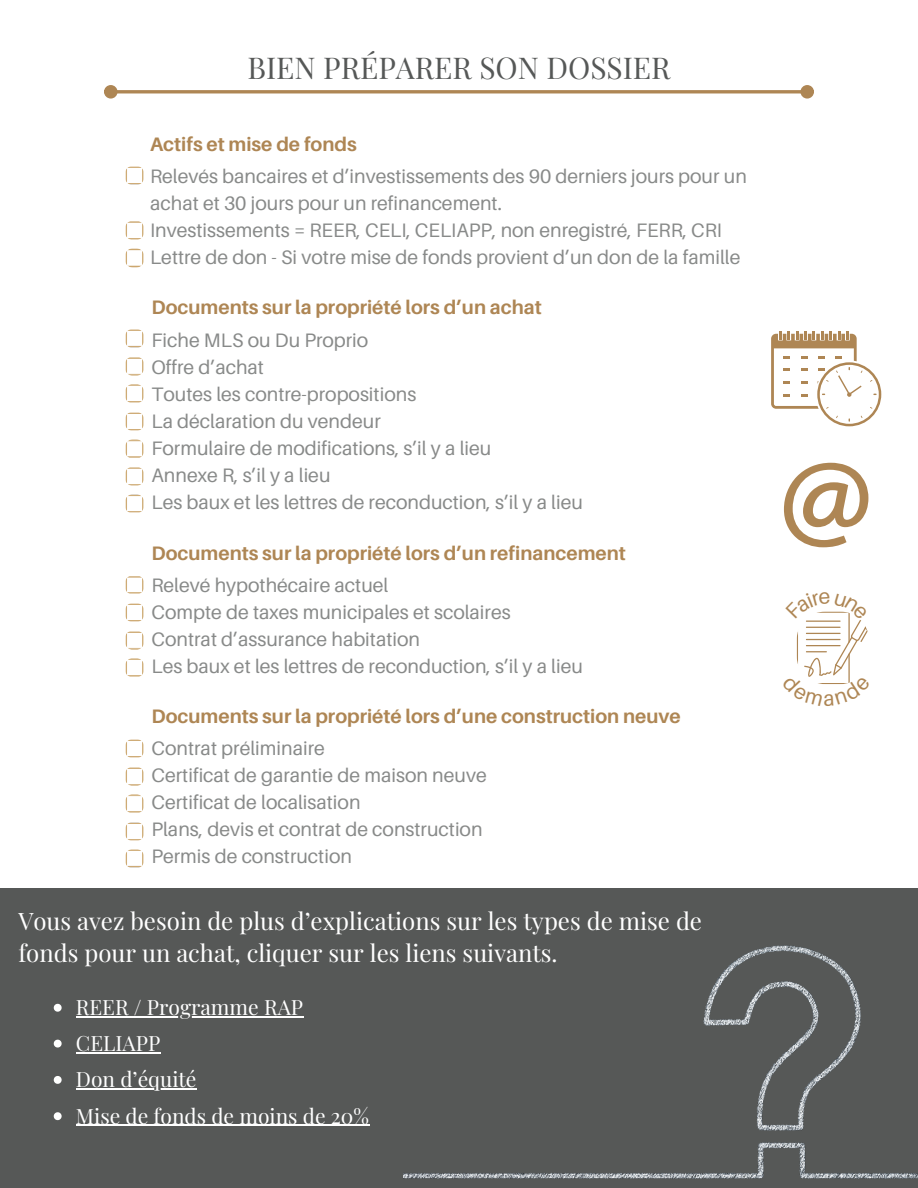
<style>
.page{position:relative;width:918px;height:1188px;background:#fff}
.page>*{position:absolute;margin:0;border:0;box-sizing:border-box;transform-origin:0 0}
.t1{font:30px "Playfair Display";color:#565857}
.t2{font:24px/32.7px "Playfair Display";color:#fff}
.t3{font:21px "Playfair Display";color:#fff}
.t4{font:19.5px/27px "Aileron";color:#888a89}
.t5{font:700 19.5px "Aileron";color:#ae8654}
</style>
<div class="page">
<img style="left:125px;top:329px;width:19px;height:19px;border-radius:50%">
<svg style="left:126px;top:330px;width:17px;height:17px"></svg>
<img style="left:125px;top:357px;width:19px;height:18px;border-radius:50%">
<svg style="left:126px;top:358px;width:17px;height:16px"></svg>
<img style="left:125px;top:385px;width:19px;height:18px;border-radius:50%">
<svg style="left:126px;top:386px;width:17px;height:16px"></svg>
<img style="left:125px;top:412px;width:19px;height:19px;border-radius:50%">
<svg style="left:126px;top:413px;width:17px;height:17px"></svg>
<img style="left:125px;top:440px;width:19px;height:18px;border-radius:50%">
<svg style="left:126px;top:441px;width:17px;height:16px"></svg>
<img style="left:125px;top:467px;width:19px;height:18px;border-radius:50%">
<svg style="left:126px;top:468px;width:17px;height:16px"></svg>
<img style="left:125px;top:495px;width:19px;height:18px;border-radius:50%">
<svg style="left:126px;top:496px;width:17px;height:16px"></svg>
<hr style="left:117px;top:90px;width:684px;height:3px;background:#ae8654">
<div style="left:106px;top:87px;width:10px;height:10px;background:#ae8654;border-radius:50%"></div>
<div style="left:104px;top:85px;width:14px;height:14px;border:3px solid #ae8654;border-radius:50%"></div>
<div style="left:802px;top:87px;width:10px;height:10px;background:#ae8654;border-radius:50%"></div>
<div style="left:800px;top:85px;width:14px;height:14px;border:3px solid #ae8654;border-radius:50%"></div>
<img style="left:125px;top:739px;width:19px;height:19px;border-radius:50%">
<svg style="left:126px;top:740px;width:17px;height:17px"></svg>
<img style="left:125px;top:767px;width:19px;height:18px;border-radius:50%">
<svg style="left:126px;top:768px;width:17px;height:16px"></svg>
<img style="left:125px;top:795px;width:19px;height:18px;border-radius:50%">
<svg style="left:126px;top:796px;width:17px;height:16px"></svg>
<img style="left:125px;top:822px;width:19px;height:19px;border-radius:50%">
<svg style="left:126px;top:823px;width:17px;height:17px"></svg>
<img style="left:125px;top:850px;width:19px;height:18px;border-radius:50%">
<svg style="left:126px;top:851px;width:17px;height:16px"></svg>
<img style="left:125px;top:576px;width:19px;height:18px;border-radius:50%">
<svg style="left:126px;top:577px;width:17px;height:16px"></svg>
<img style="left:125px;top:603px;width:19px;height:19px;border-radius:50%">
<svg style="left:126px;top:604px;width:17px;height:17px"></svg>
<img style="left:125px;top:631px;width:19px;height:18px;border-radius:50%">
<svg style="left:126px;top:632px;width:17px;height:16px"></svg>
<img style="left:125px;top:659px;width:19px;height:18px;border-radius:50%">
<svg style="left:126px;top:660px;width:17px;height:16px"></svg>
<img style="left:125px;top:166px;width:19px;height:19px;border-radius:50%">
<svg style="left:126px;top:167px;width:17px;height:17px"></svg>
<img style="left:125px;top:221px;width:19px;height:18px;border-radius:50%">
<svg style="left:126px;top:222px;width:17px;height:16px"></svg>
<img style="left:125px;top:249px;width:19px;height:18px;border-radius:50%">
<svg style="left:126px;top:250px;width:17px;height:16px"></svg>
<div style="left:0;top:889px;width:918px;height:299px;background:#565857"></div>
<svg style="left:54px;top:1004px;width:8px;height:8px"></svg>
<hr style="left:76px;top:1016px;width:227px;height:1px;background:#fff">
<svg style="left:54px;top:1040px;width:8px;height:8px"></svg>
<hr style="left:76px;top:1052px;width:84px;height:1px;background:#fff">
<svg style="left:54px;top:1076px;width:8px;height:8px"></svg>
<hr style="left:76px;top:1088px;width:121px;height:1px;background:#fff">
<svg style="left:54px;top:1112px;width:8px;height:8px"></svg>
<hr style="left:76px;top:1125px;width:293px;height:1px;background:#fff">
<img style="left:404px;top:888px;width:514px;height:291px">
<svg style="left:771px;top:331px;width:110px;height:95px"></svg>
<svg style="left:784px;top:463px;width:84px;height:84px"></svg>
<svg style="left:796px;top:611px;width:72px;height:73px"></svg>
<h3 class="t1" style="left:247px;top:47px;width:425px">BIEN PRÉPARER SON DOSSIER</h3>
<h3 class="t5" style="left:150px;top:132px;width:208px">Actifs et mise de fonds</h3>
<p class="t4" style="left:150px;top:162px;width:598px">Relevés bancaires et d’investissements des 90 derniers jours pour un achat et 30 jours pour un refinancement.</p>
<p class="t4" style="left:150px;top:216px;width:573px">Investissements = REER, CELI, CELIAPP, non enregistré, FERR, CRI</p>
<p class="t4" style="left:150px;top:243px;width:592px">Lettre de don - Si votre mise de fonds provient d’un don de la famille</p>
<h1 class="t5" style="left:152px;top:296px;width:392px">Documents sur la propriété lors d’un achat</h1>
<h3 class="t4" style="left:152px;top:326px;width:218px">Fiche MLS ou Du Proprio</h3>
<p class="t4" style="left:152px;top:353px;width:114px">Offre d’achat</p>
<p class="t4" style="left:152px;top:380px;width:266px">Toutes les contre-propositions</p>
<p class="t4" style="left:152px;top:407px;width:231px">La déclaration du vendeur</p>
<p class="t4" style="left:152px;top:434px;width:341px">Formulaire de modifications, s’il y a lieu</p>
<p class="t4" style="left:152px;top:461px;width:181px">Annexe R, s’il y a lieu</p>
<p class="t4" style="left:152px;top:488px;width:433px">Les baux et les lettres de reconduction, s’il y a lieu</p>
<p class="t5" style="left:152px;top:541px;width:476px">Documents sur la propriété lors d’un refinancement</p>
<p class="t4" style="left:152px;top:571px;width:238px">Relevé hypothécaire actuel</p>
<p class="t4" style="left:152px;top:598px;width:361px">Compte de taxes municipales et scolaires</p>
<p class="t4" style="left:152px;top:625px;width:270px">Contrat d’assurance habitation</p>
<p class="t4" style="left:152px;top:652px;width:433px">Les baux et les lettres de reconduction, s’il y a lieu</p>
<p class="t5" style="left:152px;top:704px;width:531px">Documents sur la propriété lors d’une construction neuve</p>
<p class="t4" style="left:152px;top:735px;width:175px">Contrat préliminaire</p>
<p class="t4" style="left:152px;top:762px;width:337px">Certificat de garantie de maison neuve</p>
<p class="t4" style="left:152px;top:789px;width:211px">Certificat de localisation</p>
<p class="t4" style="left:152px;top:816px;width:333px">Plans, devis et contrat de construction</p>
<p class="t4" style="left:152px;top:843px;width:202px">Permis de construction</p>
<p class="t2" style="left:18px;top:903px;width:685px">Vous avez besoin de plus d’explications sur les types de mise de fonds pour un achat, cliquer sur les liens suivants.</p>
<p class="t3" style="left:76px;top:992px;width:229px">REER / Programme RAP</p>
<p class="t3" style="left:76px;top:1028px;width:86px">CELIAPP</p>
<p class="t3" style="left:76px;top:1064px;width:122px">Don d’équité</p>
<p class="t3" style="left:76px;top:1101px;width:295px">Mise de fonds de moins de 20%</p>
</div>
